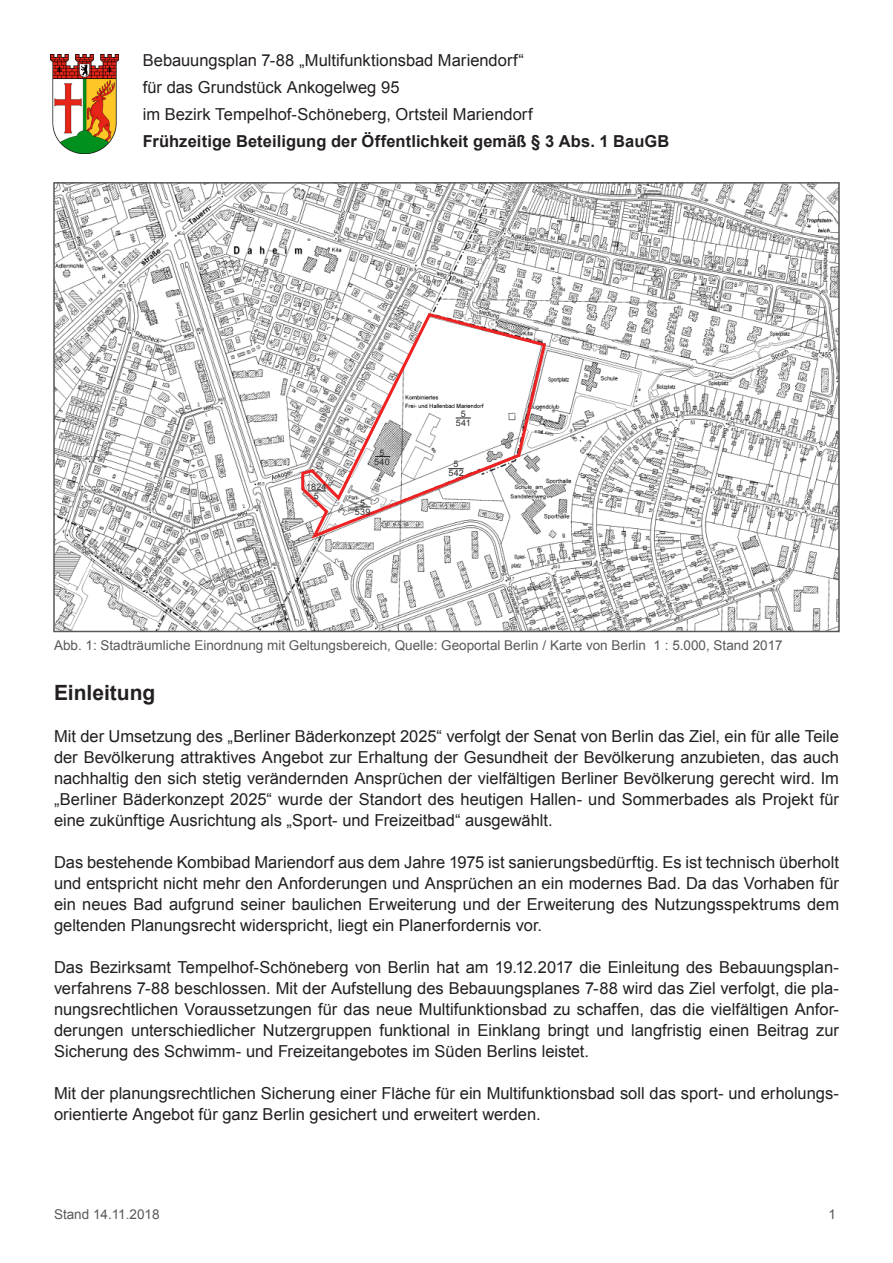
<style>
.page{position:relative;width:893px;height:1263px;background:#fff}
.page>*{position:absolute;margin:0;border:0;box-sizing:border-box;transform-origin:0 0}
.t1{font:22.65px "Arial";color:#231f20}
.Überschrift{font:700 21px "Arial";color:#231f20}
.Text{font:16.5px/21px "Arial";color:#231f20;text-align:justify}
.Überschrift-2{font:16.5px/27px "Arial";color:#231f20}
.Überschrift-3{font:700 16.5px "Arial";letter-spacing:.005em;color:#231f20}
.Bildunterschrift{font:13.5px "Arial";color:#57585a}
.Fließtext{font:9px "Arial";letter-spacing:.03em;color:#312f30}
</style>
<div class="page">
<img style="left:51px;top:54px;width:67px;height:99px">
<svg style="left:56px;top:185px;width:781px;height:444px"></svg>
<div style="left:53px;top:182px;width:787px;height:450px;border:2px solid #57585a"></div>
<svg style="left:299px;top:311px;width:249px;height:230px"></svg>
<svg style="left:375px;top:456px;width:15px;height:1px"></svg>
<svg style="left:308px;top:490px;width:18px;height:1px"></svg>
<svg style="left:355px;top:506px;width:16px;height:1px"></svg>
<svg style="left:448px;top:468px;width:16px;height:1px"></svg>
<svg style="left:456px;top:418px;width:15px;height:1px"></svg>
<p class="Überschrift-2" style="left:143px;top:47px;width:391px">Bebauungsplan 7-88 „Multifunktionsbad Mariendorf“ für das Grundstück Ankogelweg 95<br>im Bezirk Tempelhof-Schöneberg, Ortsteil Mariendorf</p>
<p class="Überschrift-3" style="left:143px;top:130px;width:528px">Frühzeitige Beteiligung der Öffentlichkeit gemäß § 3 Abs. 1 BauGB</p>
<p class="Fließtext" style="left:306px;top:480px;width:22px">1824</p>
<p class="Fließtext" style="left:314px;top:489px;width:7px">5</p>
<p class="Fließtext" style="left:380px;top:447px;width:7px">5</p>
<p class="Fließtext" style="left:374px;top:456px;width:17px">540</p>
<p class="Fließtext" style="left:360px;top:497px;width:7px">5</p>
<p class="Fließtext" style="left:355px;top:506px;width:17px">539</p>
<p class="Fließtext" style="left:461px;top:408px;width:7px">5</p>
<p class="Fließtext" style="left:456px;top:417px;width:17px">541</p>
<p class="Fließtext" style="left:454px;top:458px;width:7px">5</p>
<p class="Fließtext" style="left:448px;top:467px;width:17px">542</p>
<p class="Bildunterschrift" style="left:54px;top:636px;width:730px">Abb. 1: Stadträumliche Einordnung mit Geltungsbereich, Quelle: Geoportal Berlin / Karte von Berlin 1 : 5.000, Stand 2017</p>
<p class="Überschrift" style="left:54px;top:678px;width:103px">Einleitung</p>
<p class="Text" style="left:54px;top:726px;width:786px">Mit der Umsetzung des „Berliner Bäderkonzept 2025“ verfolgt der Senat von Berlin das Ziel, ein für alle Teile der Bevölkerung attraktives Angebot zur Erhaltung der Gesundheit der Bevölkerung anzubieten, das auch nachhaltig den sich stetig verändernden Ansprüchen der vielfältigen Berliner Bevölkerung gerecht wird. Im „Berliner Bäderkonzept 2025“ wurde der Standort des heutigen Hallen- und Sommerbades als Projekt für eine zukünftige Ausrichtung als „Sport- und Freizeitbad“ ausgewählt.</p>
<p class="Text" style="left:54px;top:852px;width:787px">Das bestehende Kombibad Mariendorf aus dem Jahre 1975 ist sanierungsbedürftig. Es ist technisch überholt und entspricht nicht mehr den Anforderungen und Ansprüchen an ein modernes Bad. Da das Vorhaben für ein neues Bad aufgrund seiner baulichen Erweiterung und der Erweiterung des Nutzungsspektrums dem geltenden Planungsrecht widerspricht, liegt ein Planerfordernis vor.</p>
<p class="Text" style="left:54px;top:957px;width:786px">Das Bezirksamt Tempelhof-Schöneberg von Berlin hat am 19.12.2017 die Einleitung des Bebauungsplan&shy;verfahrens 7-88 beschlossen. Mit der Aufstellung des Bebauungsplanes 7-88 wird das Ziel verfolgt, die pla&shy;nungsrechtlichen Voraussetzungen für das neue Multifunktionsbad zu schaffen, das die vielfältigen Anfor&shy;derungen unterschiedlicher Nutzergruppen funktional in Einklang bringt und langfristig einen Beitrag zur Sicherung des Schwimm- und Freizeitangebotes im Süden Berlins leistet.</p>
<p class="Text" style="left:54px;top:1083px;width:786px">Mit der planungsrechtlichen Sicherung einer Fläche für ein Multifunktionsbad soll das sport- und erholungs&shy;orientierte Angebot für ganz Berlin gesichert und erweitert werden.</p>
<p class="t1" style="left:731px;top:998px;width:165px">Geoportal Berlin</p>
<p class="Bildunterschrift" style="left:54px;top:1205px;width:107px">Stand 14.11.2018</p>
<p class="Bildunterschrift" style="left:828px;top:1205px;width:9px">1</p>
</div>
